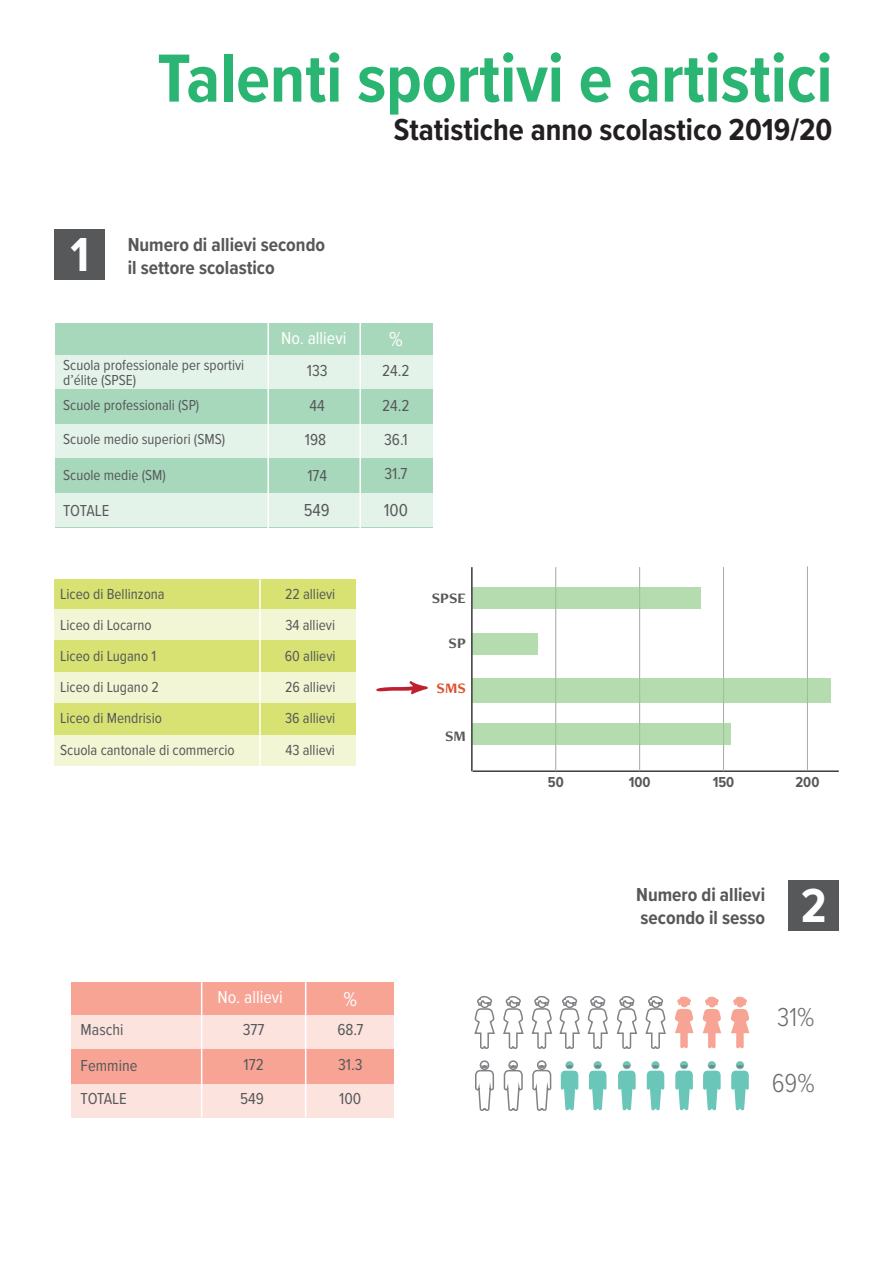
<style>
.page{position:relative;width:893px;height:1263px;background:#fff}
.page>*{position:absolute;margin:0;border:0;box-sizing:border-box;transform-origin:0 0}
.t1{font:700 70.5px "Proxima Nova Cond";color:#2bb572}
.t2{font:700 49.5px "Proxima Nova Cond";color:#fff}
.t3{font:700 31.5px "Proxima Nova Cond";color:#231f20}
.t4{font:300 27px "Proxima Nova Cond";color:#6c6d70}
.t5{font:21px "Proxima Nova Cond";color:#fff}
.t6{font:700 19.5px/23.4px "Proxima Nova Cond";color:#57585a}
.t7{font:18px "Proxima Nova Cond";color:#fff}
.t8{font:18px "Proxima Nova Cond";color:#57585a}
.t9{font:16.5px/34.5px "Proxima Nova Cond";color:#57585a;text-align:justify}
.t10{font:15.15px/31.2px "Proxima Nova Cond";color:#57585a}
.t11{font:15px/15px "Proxima Nova Cond";color:#57585a}
.t12{font:700 15px "Proxima Nova Cond";color:#57585a}
.t13{font:700 15px "Freight Neo Pro";color:#57585a}
.t14{font:700 15px "Freight Neo Pro";color:#de502f}
</style>
<div class="page">
<div style="left:55px;top:230px;width:50px;height:50px;background:#57585a"></div>
<div style="left:55px;top:323px;width:377px;height:204px;background:#a8d8bc"></div>
<div style="left:55px;top:356px;width:377px;height:33px;background:#e4f3ea"></div>
<div style="left:55px;top:425px;width:377px;height:33px;background:#e4f3ea"></div>
<div style="left:55px;top:494px;width:377px;height:33px;background:#e4f3ea"></div>
<hr style="left:267px;top:323px;width:2px;height:208px;background:#fff">
<hr style="left:359px;top:323px;width:2px;height:208px;background:#fff">
<hr style="left:473px;top:770px;width:366px;height:2px;background:#3e3e3f">
<hr style="left:555px;top:567px;width:1px;height:204px;background:#a8a9ad">
<hr style="left:639px;top:567px;width:1px;height:204px;background:#a8a9ad">
<hr style="left:723px;top:567px;width:1px;height:204px;background:#a8a9ad">
<hr style="left:807px;top:566px;width:1px;height:204px;background:#a8a9ad">
<div style="left:472px;top:587px;width:229px;height:22px;background:#b5dcaf"></div>
<div style="left:472px;top:633px;width:66px;height:21px;background:#b5dcaf"></div>
<div style="left:472px;top:678px;width:358px;height:25px;background:#b5dcaf"></div>
<div style="left:472px;top:723px;width:258px;height:22px;background:#b5dcaf"></div>
<hr style="left:471px;top:567px;width:2px;height:204px;background:#3e3e3f">
<div style="left:71px;top:982px;width:323px;height:135px;background:#f7a495"></div>
<div style="left:71px;top:1015px;width:323px;height:33px;background:#fce3de"></div>
<div style="left:71px;top:1084px;width:323px;height:33px;background:#fce3de"></div>
<hr style="left:201px;top:982px;width:1px;height:135px;background:#fff">
<hr style="left:305px;top:982px;width:1px;height:135px;background:#fff">
<svg style="left:531px;top:995px;width:77px;height:116px"></svg>
<svg style="left:503px;top:996px;width:21px;height:115px"></svg>
<svg style="left:474px;top:996px;width:21px;height:115px"></svg>
<svg style="left:702px;top:996px;width:19px;height:52px"></svg>
<svg style="left:703px;top:1063px;width:18px;height:47px"></svg>
<svg style="left:731px;top:996px;width:18px;height:52px"></svg>
<svg style="left:731px;top:1063px;width:18px;height:47px"></svg>
<svg style="left:675px;top:996px;width:18px;height:52px"></svg>
<svg style="left:675px;top:1063px;width:18px;height:47px"></svg>
<svg style="left:645px;top:996px;width:21px;height:53px"></svg>
<svg style="left:651px;top:1061px;width:9px;height:8px"></svg>
<svg style="left:647px;top:1063px;width:17px;height:47px"></svg>
<svg style="left:616px;top:996px;width:22px;height:53px"></svg>
<svg style="left:618px;top:1063px;width:18px;height:47px"></svg>
<div style="left:54px;top:579px;width:302px;height:187px;background:#d7e273"></div>
<div style="left:54px;top:609px;width:302px;height:31px;background:#f2f6d4"></div>
<div style="left:54px;top:673px;width:302px;height:30px;background:#f2f6d4"></div>
<div style="left:54px;top:736px;width:302px;height:30px;background:#f2f6d4"></div>
<hr style="left:259px;top:579px;width:2px;height:191px;background:#fff">
<svg style="left:376px;top:681px;width:52px;height:14px"></svg>
<div style="left:789px;top:881px;width:50px;height:50px;background:#57585a"></div>
<h2 class="t2" style="left:70px;top:218px;width:20px">1</h2>
<h1 class="t1" style="left:157px;top:26px;width:677px">Talenti sportivi e artistici</h1>
<h3 class="t3" style="left:394px;top:106px;width:440px">Statistiche anno scolastico 2019/20</h3>
<p class="t6" style="left:128px;top:232px;width:199px">Numero di allievi secondo</p>
<p class="t6" style="left:128px;top:255px;width:149px">il settore scolastico</p>
<p class="t7" style="left:281px;top:325px;width:67px">No. allievi</p>
<h3 class="t5" style="left:389px;top:324px;width:15px">%</h3>
<p class="t11" style="left:63px;top:356px;width:183px">Scuola professionale per sportivi d’élite (SPSE)</p>
<p class="t11" style="left:63px;top:397px;width:138px">Scuole professionali (SP)</p>
<p class="t11" style="left:63px;top:431px;width:163px">Scuole medio superiori (SMS)</p>
<p class="t11" style="left:63px;top:466px;width:104px">Scuole medie (SM)</p>
<p class="t9" style="left:63px;top:493px;width:48px">TOTALE</p>
<p class="t9" style="left:305px;top:353px;width:24px;text-align:left">133<br>44<br>198<br>174</p>
<p class="t8" style="left:304px;top:496px;width:28px">549</p>
<p class="t10" style="left:60px;top:577px;width:106px">Liceo di Bellinzona<br>Liceo di Locarno<br>Liceo di Lugano 1<br>Liceo di Lugano 2<br>Liceo di Mendrisio</p>
<p class="t10" style="left:285px;top:577px;width:52px;text-align:justify">22 allievi 34 allievi 60 allievi 26 allievi 36 allievi 43 allievi</p>
<p class="t10" style="left:60px;top:733px;width:176px">Scuola cantonale di commercio</p>
<p class="t9" style="left:382px;top:353px;width:29px">24.2<br>24.2<br>36.1<br>31.7</p>
<p class="t8" style="left:384px;top:496px;width:26px">100</p>
<p class="t13" style="left:432px;top:588px;width:36px">SPSE</p>
<p class="t13" style="left:448px;top:633px;width:19px">SP</p>
<p class="t14" style="left:436px;top:677px;width:31px">SMS</p>
<p class="t13" style="left:445px;top:726px;width:22px">SM</p>
<p class="t9" style="left:81px;top:1011px;width:58px;line-height:35.4px">Maschi<br>Femmine</p>
<p class="t9" style="left:81px;top:1081px;width:48px">TOTALE</p>
<p class="t7" style="left:218px;top:984px;width:67px">No. allievi</p>
<h3 class="t5" style="left:344px;top:983px;width:15px">%</h3>
<p class="t9" style="left:240px;top:1012px;width:26px">377<br>172<br>549</p>
<p class="t9" style="left:337px;top:1012px;width:28px">68.7<br>31.3<br>100</p>
<p class="t12" style="left:548px;top:771px;width:17px">50</p>
<p class="t12" style="left:629px;top:771px;width:23px">100</p>
<p class="t12" style="left:713px;top:771px;width:23px">150</p>
<p class="t12" style="left:795px;top:771px;width:25px">200</p>
<p class="t6" style="left:636px;top:882px;width:130px">Numero di allievi secondo il sesso</p>
<h2 class="t2" style="left:801px;top:869px;width:27px">2</h2>
<h3 class="t4" style="left:777px;top:997px;width:39px">31%</h3>
<h3 class="t4" style="left:772px;top:1063px;width:45px">69%</h3>
</div>
